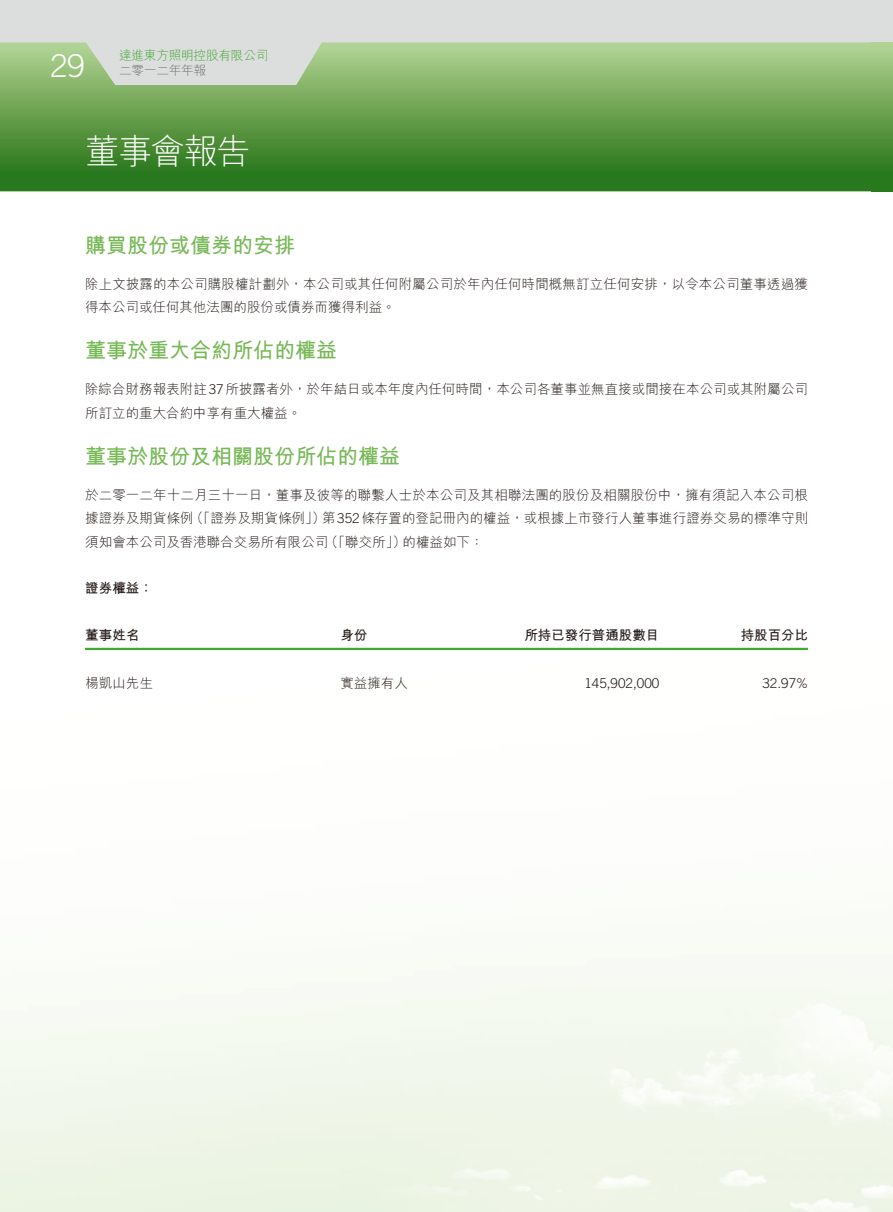
<style>
.page{position:relative;width:893px;height:1212px;background:#fff}
.page>*{position:absolute;margin:0;border:0;box-sizing:border-box;transform-origin:0 0}
.t1{font:300 34.5px "M Hei HK";letter-spacing:-.05em;color:#fff}
.t2{font:300 31.5px "Trade Gothic LT Std";color:#fff}
.t3{font:700 21px "M Hei HK";color:#76b855}
.t4{font:300 13.5px/23.2px "M Hei HK";letter-spacing:.005em;color:#231916}
.t5{font:700 13.5px "M Hei HK";color:#231916}
.t6{font:300 13.5px "Trade Gothic LT Std";color:#231916}
.t7{font:300 12.75px "M Hei HK";letter-spacing:-.025em;color:#42a832}
.t8{font:300 12.75px "M Hei HK";letter-spacing:-.025em;color:#727272}
.s1{font-family:"Trade Gothic LT Std"}
</style>
<div class="page">
<img style="left:0;top:191px;width:872px;height:1021px">
<div style="left:0;top:0;width:893px;height:128px;background:#dcdddd"></div>
<svg style="left:0;top:43px;width:872px;height:148px;background:#6ba155"></svg>
<div style="left:872px;top:42px;width:21px;height:150px;background:linear-gradient(to bottom,#b3d391,#1c6d0f)"></div>
<hr style="left:85px;top:648px;width:723px;height:2px;background:#42a832">
<p class="t7" style="left:119px;top:49px;width:151px">達進東方照明控股有限公司</p>
<h2 class="t2" style="left:50px;top:47px;width:37px">29</h2>
<p class="t8" style="left:119px;top:64px;width:89px">二零一二年年報</p>
<h1 class="t1" style="left:85px;top:133px;width:167px">董事會報告</h1>
<h3 class="t3" style="left:85px;top:230px;width:211px">購買股份或債券的安排</h3>
<p class="t4" style="left:85px;top:272px;width:724px">除上文披露的本公司購股權計劃外，本公司或其任何附屬公司於年內任何時間概無訂立任何安排，以令本公司董事透過獲得本公司或任何其他法團的股份或債券而獲得利益。</p>
<h3 class="t3" style="left:85px;top:335px;width:253px">董事於重大合約所佔的權益</h3>
<p class="t4" style="left:85px;top:378px;width:724px">除綜合財務報表附註<span class="s1">37</span>所披露者外，於年結日或本年度內任何時間，本公司各董事並無直接或間接在本公司或其附屬公司所訂立的重大合約中享有重大權益。</p>
<h3 class="t3" style="left:85px;top:441px;width:316px">董事於股份及相關股份所佔的權益</h3>
<p class="t4" style="left:85px;top:483px;width:725px;text-align:right">於二零一二年十二月三十一日，董事及彼等的聯繫人士於本公司及其相聯法團的股份及相關股份中，擁有須記入本公司根第<span class="s1">352</span>條存置的登記冊內的權益，或根據上市發行人董事進行證券交易的標準守則</p>
<p class="t4" style="left:190px;top:507px;width:137px">（「證券及期貨條例」）</p>
<p class="t4" style="left:85px;top:507px;width:110px">據證券及期貨條例</p>
<p class="t4" style="left:325px;top:530px;width:82px">（「聯交所」）</p>
<p class="t4" style="left:85px;top:530px;width:244px">須知會本公司及香港聯合交易所有限公司</p>
<p class="t5" style="left:85px;top:578px;width:69px">證券權益：</p>
<p class="t4" style="left:403px;top:530px;width:82px">的權益如下：</p>
<p class="t5" style="left:85px;top:625px;width:55px">董事姓名</p>
<p class="t4" style="left:85px;top:671px;width:69px">楊凱山先生</p>
<p class="t5" style="left:340px;top:625px;width:28px">身份</p>
<p class="t4" style="left:340px;top:671px;width:69px">實益擁有人</p>
<p class="t5" style="left:524px;top:625px;width:136px">所持已發行普通股數目</p>
<p class="t6" style="left:584px;top:675px;width:77px">145,902,000</p>
<p class="t5" style="left:741px;top:625px;width:69px">持股百分比</p>
<p class="t6" style="left:762px;top:675px;width:47px">32.97%</p>
</div>
